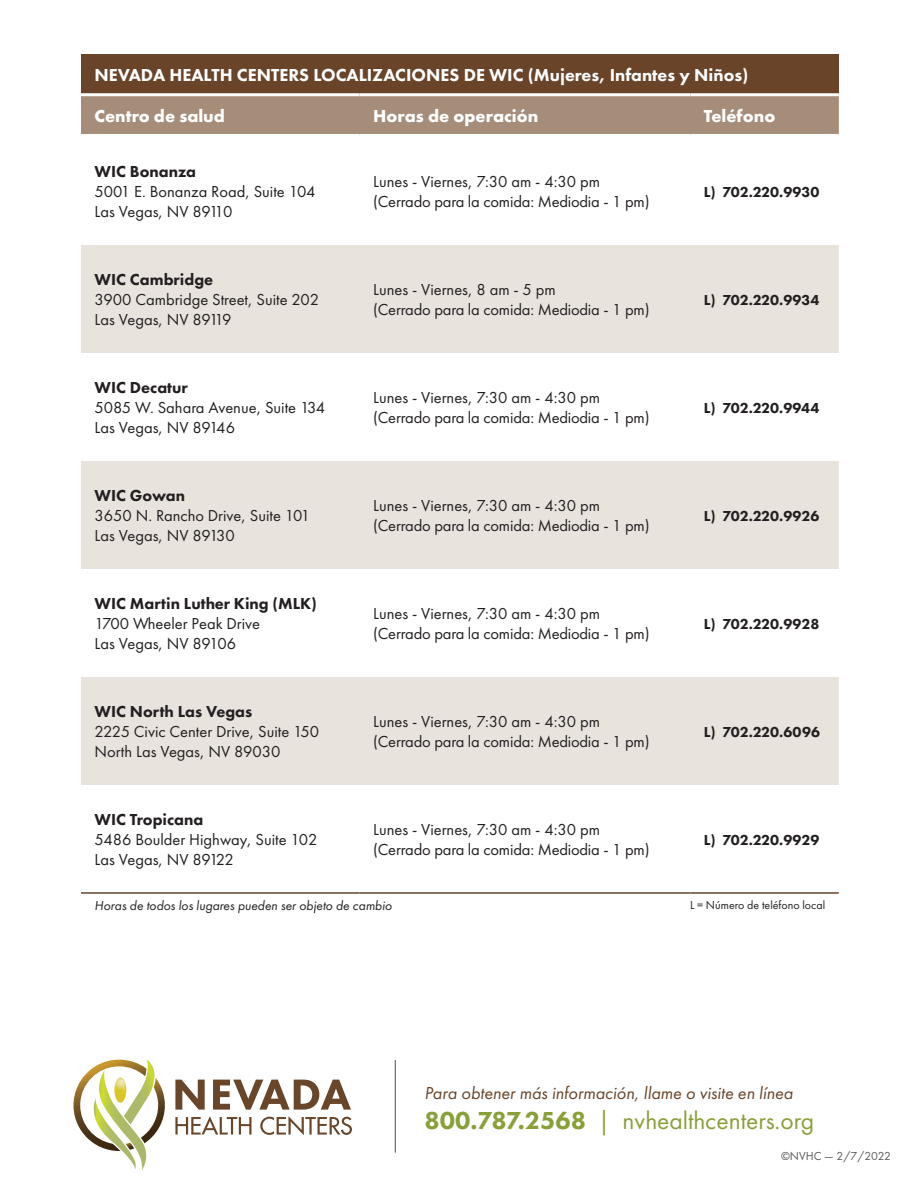
<style>
.page{position:relative;width:918px;height:1188px;background:#fff}
.page>*{position:absolute;margin:0;border:0;box-sizing:border-box;transform-origin:0 0}
.t1{font:25.5px "Futura PT";color:#89a039}
.t2{font:800 18px "Futura PT";color:#fff}
.t3{font:italic 18px "Futura PT";color:#694429}
.t4{font:700 18px "Futura PT";color:#fff}
.t5{font:16.5px "Futura PT";color:#231f20}
.t6{font:800 16.5px "Futura PT";color:#231f20}
.t7{font:800 15px "Futura PT";letter-spacing:-.01em;color:#231f20}
.t8{font:italic 13.5px "Futura PT";color:#231f20}
.t9{font:12px "Futura PT";color:#231f20}
.t10{font:12px "Futura PT";color:#57585a}
.s1{font-weight:800}
.s2{font-style:italic}
</style>
<div class="page">
<svg style="left:175px;top:1116px;width:77px;height:19px"></svg>
<svg style="left:260px;top:1116px;width:92px;height:19px"></svg>
<svg style="left:175px;top:1080px;width:30px;height:30px"></svg>
<svg style="left:213px;top:1080px;width:138px;height:30px"></svg>
<svg style="left:74px;top:1059px;width:91px;height:111px"></svg>
<hr style="left:395px;top:1060px;width:1px;height:93px;background:#694429">
<div style="left:81px;top:54px;width:758px;height:41px;background:#694429"></div>
<div style="left:81px;top:96px;width:758px;height:38px;background:#a68d7a"></div>
<div style="left:81px;top:245px;width:758px;height:108px;background:#e9e3dd"></div>
<svg style="left:81px;top:461px;width:758px;height:324px;fill:#e9e3dd"></svg>
<hr style="left:81px;top:892px;width:279px;height:2px;background:#694429">
<hr style="left:360px;top:892px;width:99px;height:2px;background:#694429">
<hr style="left:459px;top:892px;width:231px;height:2px;background:#694429">
<hr style="left:690px;top:892px;width:149px;height:2px;background:#694429">
<hr style="left:81px;top:93px;width:279px;height:3px;background:#fff">
<hr style="left:360px;top:93px;width:99px;height:3px;background:#fff">
<hr style="left:459px;top:93px;width:231px;height:3px;background:#fff">
<hr style="left:690px;top:93px;width:149px;height:3px;background:#fff">
<p class="t2" style="left:94px;top:64px;width:655px">NEVADA HEALTH CENTERS LOCALIZACIONES DE WIC (Mujeres, Infantes y Niños)</p>
<p class="t4" style="left:94px;top:104px;width:132px">Centro de salud</p>
<p class="t4" style="left:373px;top:104px;width:167px">Horas de operación</p>
<p class="t4" style="left:704px;top:104px;width:73px">Teléfono</p>
<p class="t6" style="left:94px;top:162px;width:103px">WIC Bonanza</p>
<p class="t5" style="left:94px;top:182px;width:222px">5001 E. Bonanza Road, Suite 104</p>
<p class="t5" style="left:94px;top:202px;width:139px">Las Vegas, NV 89110</p>
<p class="t6" style="left:94px;top:270px;width:120px">WIC Cambridge</p>
<p class="t5" style="left:94px;top:290px;width:226px">3900 Cambridge Street, Suite 202</p>
<p class="t5" style="left:94px;top:310px;width:139px">Las Vegas, NV 89119</p>
<p class="t6" style="left:94px;top:378px;width:95px">WIC Decatur</p>
<p class="t5" style="left:94px;top:398px;width:232px">5085 W. Sahara Avenue, Suite 134</p>
<p class="t5" style="left:94px;top:418px;width:142px">Las Vegas, NV 89146</p>
<p class="t6" style="left:94px;top:486px;width:92px">WIC Gowan</p>
<p class="t5" style="left:94px;top:506px;width:217px">3650 N. Rancho Drive, Suite 101</p>
<p class="t5" style="left:94px;top:526px;width:142px">Las Vegas, NV 89130</p>
<p class="t6" style="left:94px;top:594px;width:224px">WIC Martin Luther King (MLK)</p>
<p class="t5" style="left:94px;top:614px;width:167px">1700 Wheeler Peak Drive</p>
<p class="t5" style="left:94px;top:634px;width:143px">Las Vegas, NV 89106</p>
<p class="t6" style="left:94px;top:702px;width:159px">WIC North Las Vegas</p>
<p class="t5" style="left:94px;top:722px;width:226px">2225 Civic Center Drive, Suite 150</p>
<p class="t5" style="left:94px;top:742px;width:188px">North Las Vegas, NV 89030</p>
<p class="t6" style="left:94px;top:810px;width:110px">WIC Tropicana</p>
<p class="t5" style="left:94px;top:830px;width:225px">5486 Boulder Highway, Suite 102</p>
<p class="t5" style="left:94px;top:850px;width:141px">Las Vegas, NV 89122</p>
<p class="t5" style="left:373px;top:172px;width:228px">Lunes - Viernes, 7:30 am - 4:30 pm</p>
<p class="t5" style="left:373px;top:192px;width:278px">(Cerrado para la comida: Mediodia - 1 pm)</p>
<p class="t5" style="left:373px;top:280px;width:184px">Lunes - Viernes, 8 am - 5 pm</p>
<p class="t5" style="left:373px;top:300px;width:278px">(Cerrado para la comida: Mediodia - 1 pm)</p>
<p class="t5" style="left:373px;top:388px;width:228px">Lunes - Viernes, 7:30 am - 4:30 pm</p>
<p class="t5" style="left:373px;top:408px;width:278px">(Cerrado para la comida: Mediodia - 1 pm)</p>
<p class="t5" style="left:373px;top:496px;width:228px">Lunes - Viernes, 7:30 am - 4:30 pm</p>
<p class="t5" style="left:373px;top:516px;width:278px">(Cerrado para la comida: Mediodia - 1 pm)</p>
<p class="t5" style="left:373px;top:604px;width:228px">Lunes - Viernes, 7:30 am - 4:30 pm</p>
<p class="t5" style="left:373px;top:624px;width:278px">(Cerrado para la comida: Mediodia - 1 pm)</p>
<p class="t5" style="left:373px;top:712px;width:228px">Lunes - Viernes, 7:30 am - 4:30 pm</p>
<p class="t5" style="left:373px;top:732px;width:278px">(Cerrado para la comida: Mediodia - 1 pm)</p>
<p class="t5" style="left:373px;top:820px;width:228px">Lunes - Viernes, 7:30 am - 4:30 pm</p>
<p class="t5" style="left:373px;top:840px;width:278px">(Cerrado para la comida: Mediodia - 1 pm)</p>
<p class="t7" style="left:704px;top:182px;width:117px">L) 702.220.9930</p>
<p class="t7" style="left:704px;top:290px;width:117px">L) 702.220.9934</p>
<p class="t7" style="left:704px;top:398px;width:117px">L) 702.220.9944</p>
<p class="t7" style="left:704px;top:506px;width:117px">L) 702.220.9926</p>
<p class="t7" style="left:704px;top:614px;width:117px">L) 702.220.9928</p>
<p class="t7" style="left:704px;top:722px;width:118px">L) 702.220.6096</p>
<p class="t7" style="left:704px;top:830px;width:117px">L) 702.220.9929</p>
<p class="t8" style="left:94px;top:898px;width:299px">Horas de todos los lugares pueden ser objeto de cambio</p>
<p class="t9" style="left:690px;top:898px;width:137px">L = Número de teléfono local</p>
<p class="t3" style="left:424px;top:1082px;width:370px">Para obtener más información, llame o visite en línea</p>
<h1 class="t1" style="left:424px;top:1106px;width:391px"><span class="s1">800.787.2568</span> <span class="s2">|</span> nvhealthcenters.org</h1>
<p class="t10" style="left:781px;top:1149px;width:111px">©NVHC — 2/7/2022</p>
</div>
